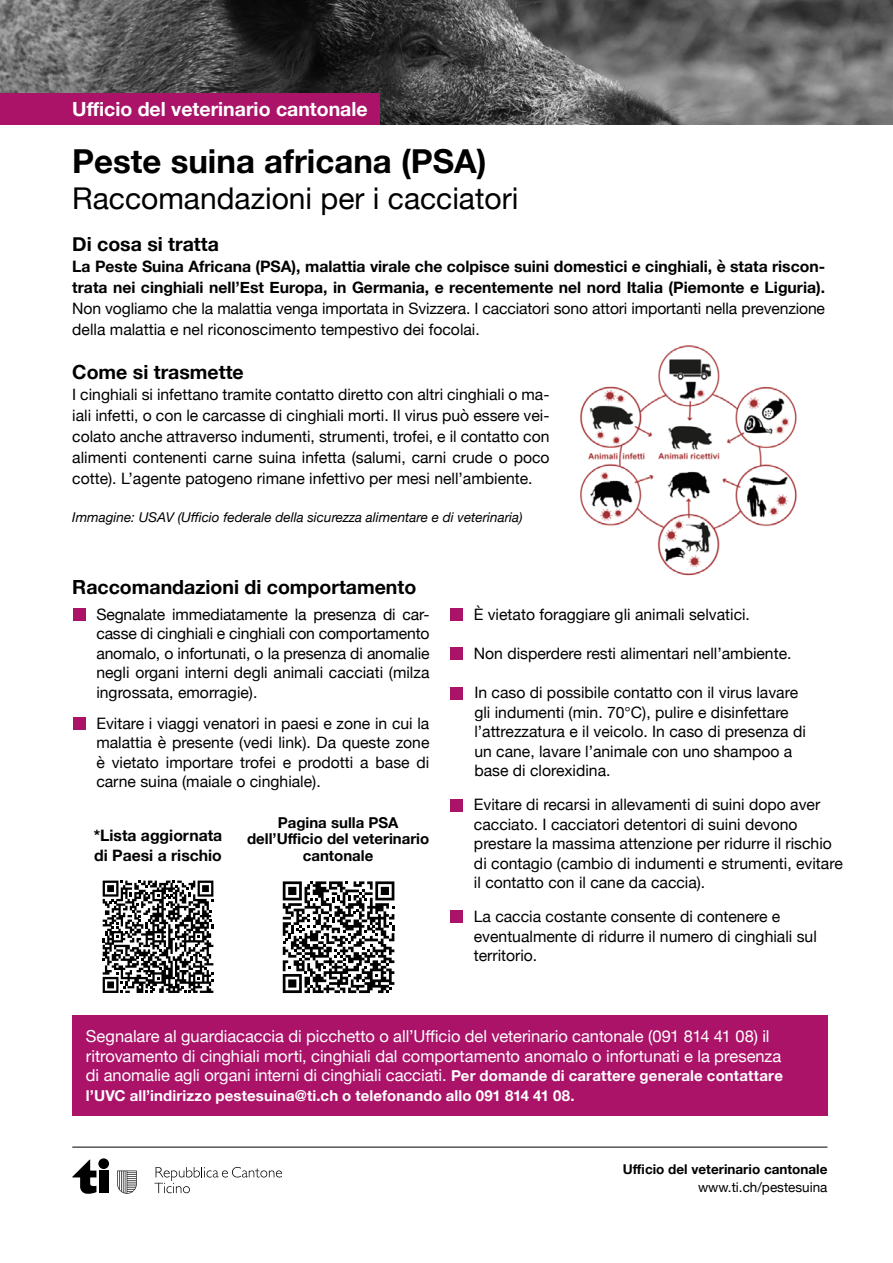
<style>
.page{position:relative;width:893px;height:1263px;background:#fff}
.page>*{position:absolute;margin:0;border:0;box-sizing:border-box;transform-origin:0 0}
.t1{font:700 33px "Helvetica Neue";color:#000}
.t2{font:30px "Helvetica Neue";color:#000}
.t3{font:700 19.5px "Helvetica Neue";color:#000}
.t4{font:700 19.5px "Helvetica Neue";color:#fff}
.t5{font:16.5px/19.5px "Helvetica Neue";letter-spacing:-.005em;color:#fff}
.t6{font:15.75px/19.5px "Helvetica Neue";color:#000}
.t7{font:700 15.75px/21px "Helvetica Neue";color:#000}
.t8{font:700 15px "Helvetica Neue";letter-spacing:.01em;color:#fff}
.t9{font:700 15px/16.5px "Helvetica Neue";color:#000;text-align:center}
.t10{font:italic 13.5px "Helvetica Neue";color:#000}
.t11{font:700 13.5px "Helvetica Neue";color:#000}
.t12{font:13.5px "Helvetica Neue";color:#000}
.s1{font-weight:700;font-size:15px}
</style>
<div class="page">
<img style="left:0;top:0;width:893px;height:124px">
<img style="left:580px;top:345px;width:217px;height:231px">
<div style="left:99px;top:1170px;width:9px;height:23px;background:#000"></div>
<div style="left:98px;top:1158px;width:11px;height:11px;background:#000;border-radius:50%"></div>
<svg style="left:72px;top:1159px;width:24px;height:35px"></svg>
<svg style="left:154px;top:1167px;width:128px;height:26px"></svg>
<svg style="left:117px;top:1170px;width:20px;height:24px"></svg>
<hr style="left:72px;top:1147px;width:755px;height:1px;background:#000">
<div style="left:0;top:93px;width:379px;height:31px;background:#ab1369"></div>
<div style="left:73px;top:608px;width:12px;height:13px;background:#ab1369"></div>
<div style="left:73px;top:717px;width:12px;height:12px;background:#ab1369"></div>
<div style="left:450px;top:608px;width:13px;height:13px;background:#ab1369"></div>
<div style="left:450px;top:647px;width:13px;height:12px;background:#ab1369"></div>
<div style="left:450px;top:687px;width:13px;height:13px;background:#ab1369"></div>
<div style="left:450px;top:799px;width:13px;height:12px;background:#ab1369"></div>
<div style="left:450px;top:910px;width:13px;height:13px;background:#ab1369"></div>
<svg style="left:103px;top:880px;width:110px;height:113px"></svg>
<svg style="left:283px;top:881px;width:111px;height:112px"></svg>
<div style="left:72px;top:1015px;width:755px;height:101px;background:#ab1369"></div>
<p class="t4" style="left:72px;top:94px;width:297px">Ufficio del veterinario cantonale</p>
<h1 class="t1" style="left:72px;top:135px;width:416px">Peste suina africana (PSA)</h1>
<h2 class="t2" style="left:72px;top:176px;width:448px">Raccomandazioni per i cacciatori</h2>
<p class="t3" style="left:72px;top:229px;width:148px">Di cosa si tratta</p>
<p class="t7" style="left:72px;top:256px;width:754px">La Peste Suina Africana (PSA), malattia virale che colpisce suini domestici e cinghiali, è stata riscon&shy;trata nei cinghiali nell’Est Europa, in Germania, e recentemente nel nord Italia (Piemonte e Liguria).</p>
<p class="t6" style="left:72px;top:299px;width:754px;line-height:21px">Non vogliamo che la malattia venga importata in Svizzera. I cacciatori sono attori importanti nella prevenzione della malattia e nel riconoscimento tempestivo dei focolai.</p>
<p class="t3" style="left:72px;top:357px;width:173px">Come si trasmette</p>
<p class="t6" style="left:72px;top:385px;width:479px;line-height:21px;text-align:justify">I cinghiali si infettano tramite contatto diretto con altri cinghiali o ma&shy;iali infetti, o con le carcasse di cinghiali morti. Il virus può essere vei&shy;colato anche attraverso indumenti, strumenti, trofei, e il contatto con alimenti contenenti carne suina infetta (salumi, carni crude o poco cotte). L’agente patogeno rimane infettivo per mesi nell’ambiente.</p>
<p class="t10" style="left:72px;top:508px;width:452px">Immagine: USAV (Ufficio federale della sicurezza alimentare e di veterinaria)</p>
<p class="t3" style="left:72px;top:572px;width:345px">Raccomandazioni di comportamento</p>
<p class="t6" style="left:96px;top:605px;width:335px;text-align:justify">Segnalate immediatamente la presenza di car&shy;casse di cinghiali e cinghiali con comportamento anomalo, o infortunati, o la presenza di anomalie negli organi interni degli animali cacciati (milza ingrossata, emorragie).</p>
<p class="t6" style="left:96px;top:714px;width:335px;text-align:justify">Evitare i viaggi venatori in paesi e zone in cui la malattia è presente (vedi link). Da queste zone è vietato importare trofei e prodotti a base di carne suina (maiale o cinghiale).</p>
<p class="t7" style="left:94px;top:826px;width:130px;line-height:19.5px">*Lista aggiornata di Paesi a rischio</p>
<p class="t9" style="left:247px;top:814px;width:184px">Pagina sulla PSA dell’Ufficio del veterinario cantonale</p>
<p class="t6" style="left:474px;top:605px;width:278px">È vietato foraggiare gli animali selvatici.</p>
<p class="t6" style="left:474px;top:644px;width:319px">Non disperdere resti alimentari nell’ambiente.</p>
<p class="t6" style="left:474px;top:684px;width:333px">In caso di possibile contatto con il virus lavare gli indumenti (min. 70°C), pulire e disinfettare l’attrezzatura e il veicolo. In caso di presenza di un cane, lavare l’animale con uno shampoo a base di clorexidina.</p>
<p class="t6" style="left:474px;top:796px;width:370px">Evitare di recarsi in allevamenti di suini dopo aver cacciato. I cacciatori detentori di suini devono prestare la massima attenzione per ridurre il rischio di contagio (cambio di indumenti e strumenti, evitare il contatto con il cane da caccia).</p>
<p class="t6" style="left:474px;top:908px;width:345px">La caccia costante consente di contenere e eventualmente di ridurre il numero di cinghiali sul territorio.</p>
<p class="t5" style="left:86px;top:1028px;width:698px">Segnalare al guardiacaccia di picchetto o all’Ufficio del veterinario cantonale (091 814 41 08) il ritrovamento di cinghiali morti, cinghiali dal comportamento anomalo o infortunati e la presenza di anomalie agli organi interni di cinghiali cacciati. <span class="s1">Per domande di carattere generale contattare</span></p>
<p class="t8" style="left:86px;top:1084px;width:490px">l’UVC all’indirizzo pestesuina@ti.ch o telefonando allo 091 814 41 08.</p>
<p class="t11" style="left:623px;top:1158px;width:206px">Ufficio del veterinario cantonale</p>
<p class="t12" style="left:698px;top:1177px;width:131px">www.ti.ch/pestesuina</p>
</div>
